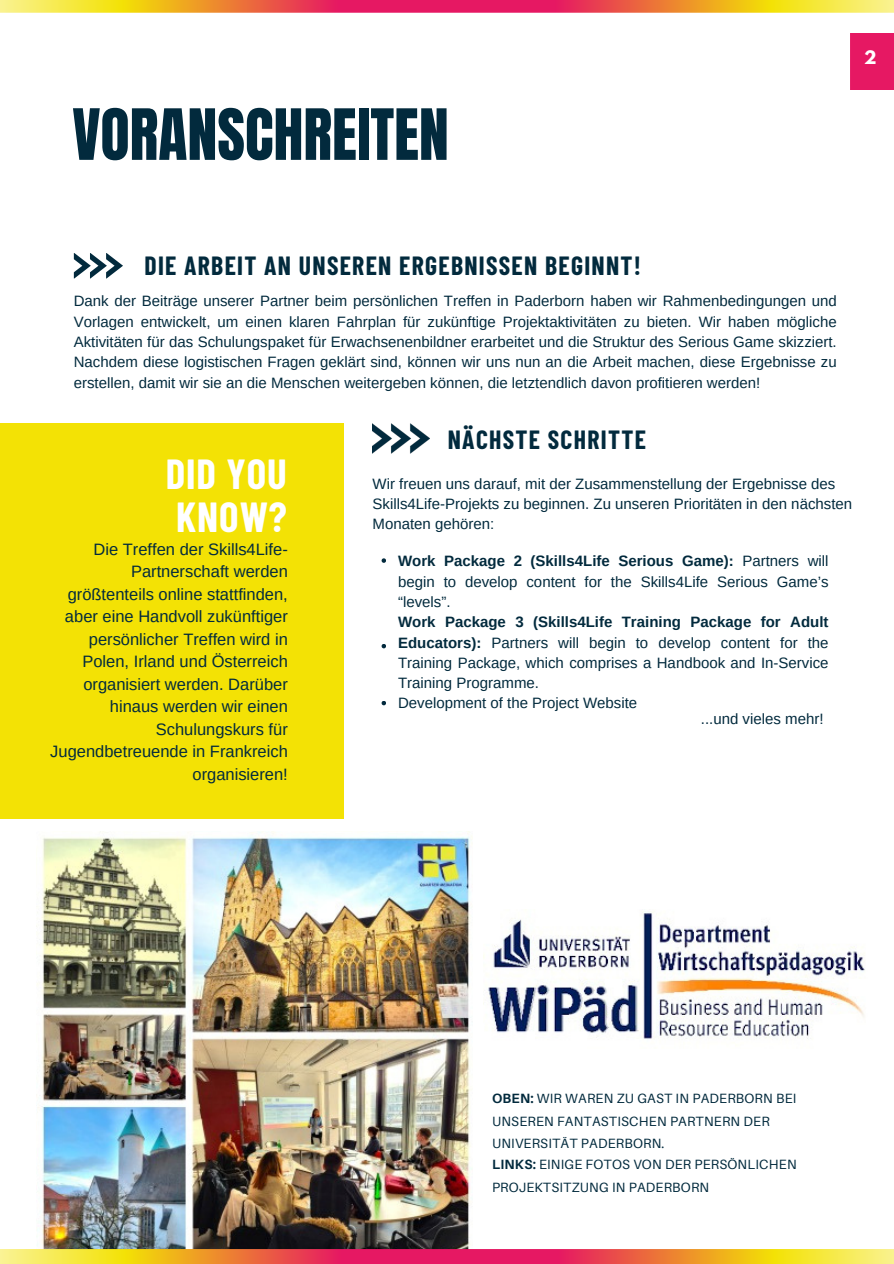
<style>
.page{position:relative;width:894px;height:1264px;background:#fff}
.page>*{position:absolute;margin:0;border:0;box-sizing:border-box;transform-origin:0 0}
.t1{font:60px "Anton";color:#022a3d}
.t2{font:700 41.1px/42.8px "Barlow Condensed";letter-spacing:.025em;color:#fff}
.t3{font:700 25.65px "Barlow Condensed";letter-spacing:.05em;color:#022a3d}
.t4{font:16.5px/22.5px "Arimo";color:#022a3d;text-align:right}
.t5{font:700 16.5px "League Spartan";color:#fff}
.t6{font:15px/20.2px "Arimo";color:#022a3d}
.t7{font:13.35px/22.4px "Aileron";letter-spacing:.015em;color:#022a3d}
.s1{font-weight:700}
</style>
<div class="page">
<img style="left:0;top:0;width:893px;height:12px">
<div style="left:0;top:423px;width:343px;height:395px;background:#f3e205"></div>
<svg style="left:74px;top:253px;width:49px;height:25px"></svg>
<img style="left:36px;top:831px;width:436px;height:418px">
<img style="left:372px;top:423px;width:57px;height:30px">
<img style="left:0;top:1249px;width:893px;height:14px">
<div style="left:850px;top:34px;width:43px;height:55px;background:#e61863"></div>
<img style="left:483px;top:911px;width:382px;height:129px">
<svg style="left:381px;top:558px;width:5px;height:5px"></svg>
<svg style="left:381px;top:644px;width:5px;height:4px"></svg>
<svg style="left:381px;top:701px;width:5px;height:4px"></svg>
<p class="t1" style="left:72px;top:91px;width:378px">VORANSCHREITEN</p>
<h3 class="t5" style="left:863px;top:49px;width:14px">2</h3>
<h3 class="t3" style="left:144px;top:249px;width:498px">DIE ARBEIT AN UNSEREN ERGEBNISSEN BEGINNT!</h3>
<p class="t6" style="left:74px;top:291px;width:764px;text-align:justify">Dank der Beiträge unserer Partner beim persönlichen Treffen in Paderborn haben wir Rahmenbedingungen und Vorlagen entwickelt, um einen klaren Fahrplan für zukünftige Projektaktivitäten zu bieten. Wir haben mögliche Aktivitäten für das Schulungspaket für Erwachsenenbildner erarbeitet und die Struktur des Serious Game skizziert.<br>Nachdem diese logistischen Fragen geklärt sind, können wir uns nun an die Arbeit machen, diese Ergebnisse zu erstellen, damit wir sie an die Menschen weitergeben können, die letztendlich davon profitieren werden!</p>
<p class="t2" style="left:166px;top:451px;width:123px">DID YOU<br>KNOW?</p>
<p class="t4" style="left:50px;top:537px;width:239px">Die Treffen der Skills4Life-<br>Partnerschaft werden größtenteils online stattfinden, aber eine Handvoll zukünftiger persönlicher Treffen wird in<br>Polen, Irland und Österreich organisiert werden. Darüber hinaus werden wir einen<br>Schulungskurs für<br>Jugendbetreuende in Frankreich organisieren!</p>
<p class="t3" style="left:447px;top:423px;width:200px">NÄCHSTE SCHRITTE</p>
<h2 class="t6" style="left:372px;top:473px;width:481px">Wir freuen uns darauf, mit der Zusammenstellung der Ergebnisse des<br>Skills4Life-Projekts zu beginnen. Zu unseren Prioritäten in den nächsten<br>Monaten gehören:</h2>
<h3 class="t6" style="left:398px;top:551px;width:432px"><span class="s1">Work Package 2 (Skills4Life Serious Game):</span> Partners will begin to develop content for the Skills4Life Serious Game’s “levels”.<br><span class="s1">Work Package 3 (Skills4Life Training Package for Adult Educators):</span> Partners will begin to develop content for the Training Package, which comprises a Handbook and In-Service Training Programme.<br>Development of the Project Website</h3>
<h3 class="t6" style="left:700px;top:708px;width:124px">...und vieles mehr!</h3>
<p class="t7" style="left:492px;top:1087px;width:306px"><span class="s1">OBEN:</span> WIR WAREN ZU GAST IN PADERBORN BEI<br>UNSEREN FANTASTISCHEN PARTNERN DER<br>UNIVERSITÄT PADERBORN.</p>
<p class="t7" style="left:492px;top:1153px;width:306px"><span class="s1">LINKS:</span> EINIGE FOTOS VON DER PERSÖNLICHEN<br>PROJEKTSITZUNG IN PADERBORN</p>
</div>
